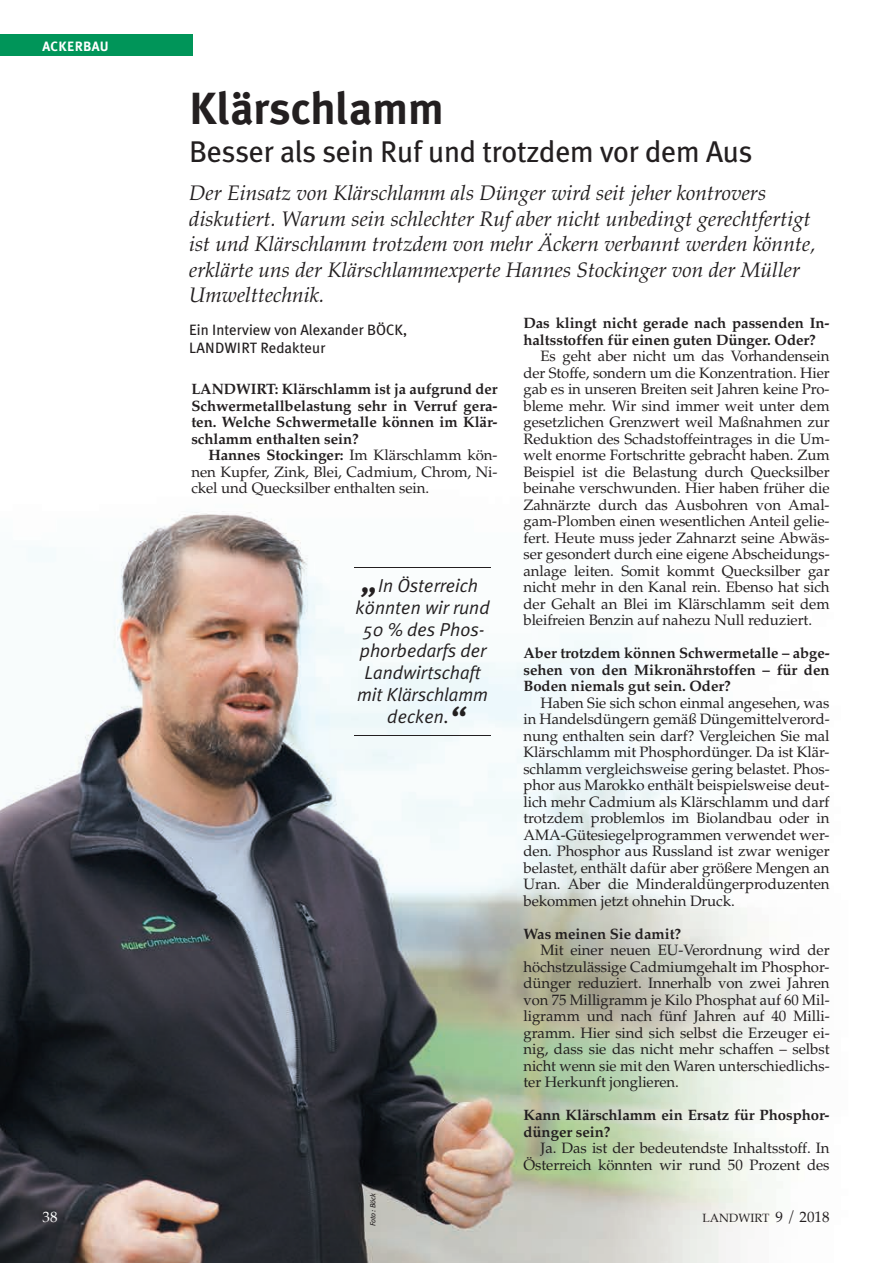
<style>
.page{position:relative;width:893px;height:1263px;background:#fff}
.page>*{position:absolute;margin:0;border:0;box-sizing:border-box;transform-origin:0 0}
.t1{font:700 45px "Meta Plus";color:#231f20}
.t2{font:30px "Meta Plus";letter-spacing:-.01em;color:#231f20}
.t3{font:italic 21px/25.5px "Palatino LT Std";color:#231f20}
.t4{font:italic 18.75px/21.8px "Meta Plus";color:#231f20;text-align:center}
.t5{font:15px/16.5px "Palatino LT Std";letter-spacing:-.005em;color:#231f20;text-align:justify}
.t6{font:700 15px/16.5px "Palatino LT Std";letter-spacing:-.005em;color:#231f20;text-align:justify}
.t7{font:15px/18px "Meta Plus";color:#231f20}
.t8{font:15px "Palatino";color:#fff}
.t9{font:700 13.5px "Meta Plus";letter-spacing:.03em;color:#fff}
.t10{font:12px "Palatino";color:#231f20}
.t11{font:italic 7.5px "Meta Plus";color:#231f20}
.s1{font-weight:700}
.s2{font-size:36px}
.s3{font-size:15px}
</style>
<div class="page">
<img style="left:0;top:511px;width:790px;height:752px">
<div style="left:0;top:35px;width:193px;height:21px;background:#009559"></div>
<hr style="left:354px;top:568px;width:137px;height:1px;background:#231f20">
<hr style="left:354px;top:735px;width:137px;height:1px;background:#231f20">
<p class="t9" style="left:43px;top:38px;width:68px">ACKERBAU</p>
<h1 class="t1" style="left:189px;top:83px;width:256px">Klärschlamm</h1>
<h2 class="t2" style="left:189px;top:134px;width:565px">Besser als sein Ruf und trotzdem vor dem Aus</h2>
<p class="t3" style="left:189px;top:181px;width:628px">Der Einsatz von Klärschlamm als Dünger wird seit jeher kontrovers diskutiert. Warum sein schlechter Ruf aber nicht unbedingt gerechtfertigt ist und Klärschlamm trotzdem von mehr Äckern verbannt werden könnte, erklärte uns der Klärschlammexperte Hannes Stockinger von der Müller Umwelttechnik.</p>
<p class="t7" style="left:189px;top:321px;width:219px">Ein Interview von Alexander BÖCK,<br>LANDWIRT Redakteur</p>
<p class="t6" style="left:523px;top:315px;width:308px">Das klingt nicht gerade nach passenden In&shy;haltsstoffen für einen guten Dünger. Oder?</p>
<p class="t5" style="left:523px;top:348px;width:308px;text-indent:17px">Es geht aber nicht um das Vorhandensein der Stoffe, sondern um die Konzentration. Hier gab es in unseren Breiten seit Jahren keine Pro&shy;bleme mehr. Wir sind immer weit unter dem gesetzlichen Grenzwert weil Maßnahmen zur Reduktion des Schadstoffeintrages in die Um&shy;welt enorme Fortschritte gebracht haben. Zum Beispiel ist die Belastung durch Quecksilber beinahe verschwunden. Hier haben früher die Zahnärzte durch das Ausbohren von Amal&shy;gam-Plomben einen wesentlichen Anteil gelie&shy;fert. Heute muss jeder Zahnarzt seine Abwäs&shy;ser gesondert durch eine eigene Abscheidungs&shy;anlage leiten. Somit kommt Quecksilber gar nicht mehr in den Kanal rein. Ebenso hat sich der Gehalt an Blei im Klärschlamm seit dem bleifreien Benzin auf nahezu Null reduziert.</p>
<p class="t6" style="left:523px;top:645px;width:308px">Aber trotzdem können Schwermetalle – abge&shy;sehen von den Mikronährstoffen – für den Boden niemals gut sein. Oder?</p>
<p class="t5" style="left:523px;top:695px;width:308px;text-indent:17px">Haben Sie sich schon einmal angesehen, was in Handelsdüngern gemäß Düngemittelverord&shy;nung enthalten sein darf? Vergleichen Sie mal Klärschlamm mit Phosphordünger. Da ist Klär&shy;schlamm vergleichsweise gering belastet. Phos&shy;phor aus Marokko enthält beispielsweise deut&shy;lich mehr Cadmium als Klärschlamm und darf trotzdem problemlos im Biolandbau oder in AMA-Gütesiegelprogrammen verwendet wer&shy;den. Phosphor aus Russland ist zwar weniger belastet, enthält dafür aber größere Mengen an Uran. Aber die Minderaldüngerproduzenten bekommen jetzt ohnehin Druck.</p>
<p class="t6" style="left:523px;top:926px;width:159px">Was meinen Sie damit?</p>
<p class="t5" style="left:523px;top:942px;width:308px;text-indent:17px">Mit einer neuen EU-Verordnung wird der höchstzulässige Cadmiumgehalt im Phosphor&shy;dünger reduziert. Innerhalb von zwei Jahren von 75 Milligramm je Kilo Phosphat auf 60 Mil&shy;ligramm und nach fünf Jahren auf 40 Milli&shy;gramm. Hier sind sich selbst die Erzeuger ei&shy;nig, dass sie das nicht mehr schaffen – selbst nicht wenn sie mit den Waren unterschiedlichs&shy;ter Herkunft jonglieren.</p>
<p class="t6" style="left:523px;top:1107px;width:308px">Kann Klärschlamm ein Ersatz für Phosphor&shy;dünger sein?</p>
<p class="t5" style="left:523px;top:1140px;width:308px;text-align:right">Ja. Das ist der bedeutendste Inhaltsstoff. In<br>Österreich könnten wir rund 50 Prozent des</p>
<p class="t6" style="left:191px;top:381px;width:308px">LANDWIRT: Klärschlamm ist ja aufgrund der Schwermetallbelastung sehr in Verruf gera&shy;ten. Welche Schwermetalle können im Klär&shy;schlamm enthalten sein?</p>
<p class="t5" style="left:191px;top:447px;width:308px;text-indent:17px"><span class="s1">Hannes Stockinger:</span> Im Klärschlamm kön&shy;nen Kupfer, Zink, Blei, Cadmium, Chrom, Ni&shy;ckel und Quecksilber enthalten sein.</p>
<p class="t4" style="left:355px;top:575px;width:136px"><span class="s2">„</span>In Österreich könnten wir rund<br>50 % des Phos&shy;phorbedarfs der<br>Landwirtschaft mit Klärschlamm decken.<span class="s2">“</span></p>
<p class="t11" style="left:368px;top:1226px;width:35px;rotate:-90deg">Foto: Böck</p>
<p class="t8" style="left:43px;top:1204px;width:16px">38</p>
<p class="t10" style="left:703px;top:1208px;width:128px">LANDWIRT <span class="s3">9 / 2018</span></p>
</div>
